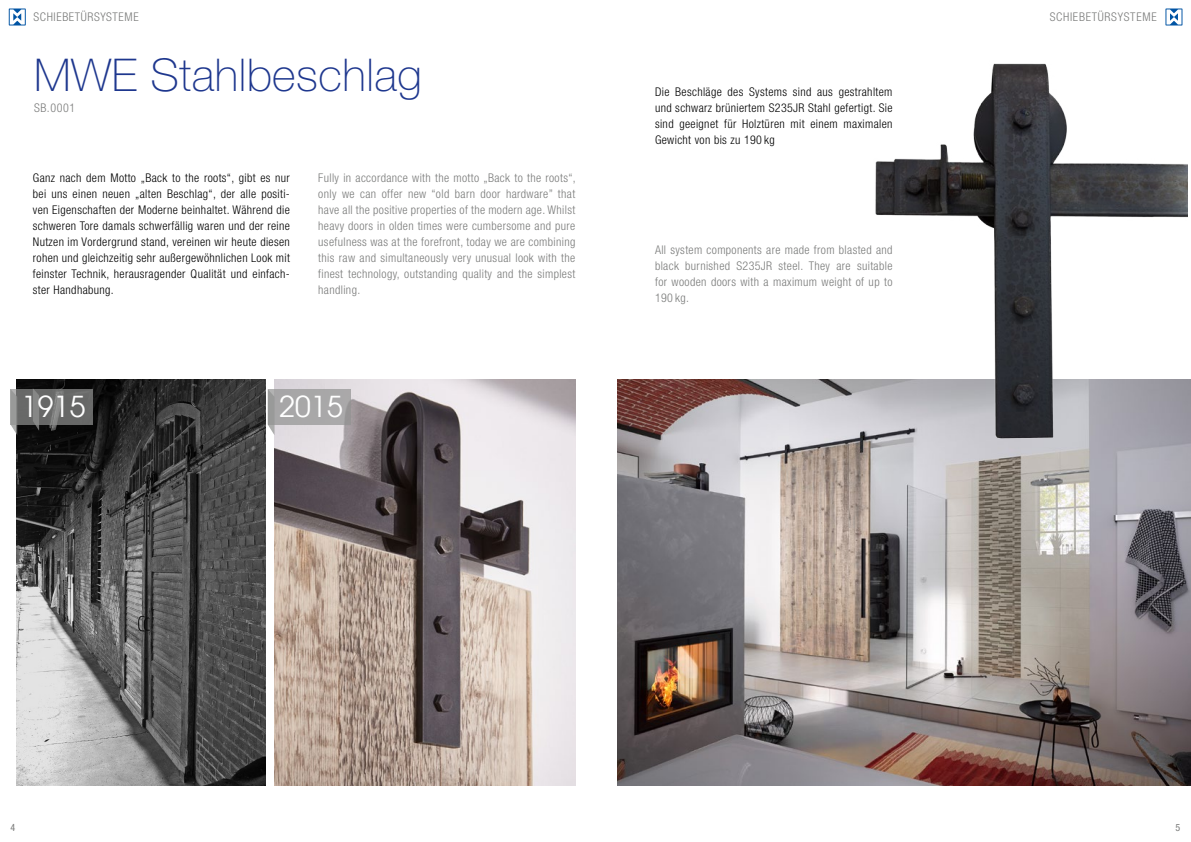
<style>
.page{position:relative;width:1191px;height:842px;background:#fff}
.page>*{position:absolute;margin:0;border:0;box-sizing:border-box;transform-origin:0 0}
.t1{font:100 45.2px "Helvetica Neue";letter-spacing:.01em;color:#1e378e}
.t2{font:28.3px "Avant Garde";letter-spacing:.01em;color:#fff}
.t3{font:300 condensed 12px/16px "Helvetica Neue";letter-spacing:.03em;color:#000;text-align:justify}
.t4{font:300 condensed 12px/16px "Helvetica Neue";letter-spacing:.03em;color:#7a7b7a;text-align:justify}
.t5{font:300 condensed 12px "Helvetica Neue";letter-spacing:.05em;color:#7a7b7a}
.t6{font:300 condensed 12px "Helvetica Neue";letter-spacing:.06em;color:#7a7b7a}
.t7{font:condensed 10px "Helvetica Neue";color:#7a7b7a}
</style>
<div class="page">
<img style="left:274px;top:379px;width:301px;height:406px">
<img style="left:618px;top:379px;width:573px;height:406px">
<img style="left:16px;top:379px;width:249px;height:406px">
<svg style="left:33px;top:388px;width:6px;height:43px"></svg>
<svg style="left:268px;top:424px;width:6px;height:10px"></svg>
<svg style="left:17px;top:389px;width:76px;height:35px;background:#6d6d6d"></svg>
<div style="left:268px;top:389px;width:82px;height:35px;background:linear-gradient(to right,#a5a4a5,#a9a8a8)"></div>
<img style="left:838px;top:63px;width:349px;height:404px">
<svg style="left:10px;top:389px;width:7px;height:46px"></svg>
<svg style="left:9px;top:9px;width:17px;height:17px"></svg>
<svg style="left:10px;top:9px;width:15px;height:16px"></svg>
<svg style="left:1165px;top:9px;width:17px;height:17px"></svg>
<svg style="left:1166px;top:9px;width:15px;height:16px"></svg>
<p class="t5" style="left:34px;top:10px;width:107px">SCHIEBETÜRSYSTEME</p>
<p class="t6" style="left:1049px;top:10px;width:108px">SCHIEBETÜRSYSTEME</p>
<h1 class="t1" style="left:34px;top:49px;width:389px">MWE Stahlbeschlag</h1>
<p class="t4" style="left:34px;top:99px;width:43px">SB.0001</p>
<p class="t3" style="left:33px;top:170px;width:259px">Ganz nach dem Motto „Back to the roots“, gibt es nur bei uns einen neuen „alten Beschlag“, der alle positi&shy;ven Eigenschaften der Moderne beinhaltet. Während die schweren Tore damals schwerfällig waren und der reine Nutzen im Vordergrund stand, vereinen wir heute diesen rohen und gleichzeitig sehr außergewöhnlichen Look mit feinster Technik, herausragender Qualität und einfach&shy;ster Handhabung.</p>
<p class="t4" style="left:318px;top:170px;width:259px">Fully in accordance with the motto „Back to the roots“, only we can offer new “old barn door hardware” that have all the positive properties of the modern age. Whilst heavy doors in olden times were cumbersome and pure usefulness was at the forefront, today we are combining this raw and simultaneously very unusual look with the finest technology, outstanding quality and the simplest handling.</p>
<h2 class="t2" style="left:22px;top:389px;width:65px">1915</h2>
<h2 class="t2" style="left:279px;top:389px;width:65px">2015</h2>
<p class="t3" style="left:655px;top:83px;width:239px">Die Beschläge des Systems sind aus gestrahltem und schwarz brüniertem S235JR Stahl gefertigt. Sie sind geeignet für Holztüren mit einem maximalen Gewicht von bis zu 190 kg</p>
<p class="t4" style="left:655px;top:241px;width:239px">All system components are made from blasted and black burnished S235JR steel. They are suitable for wooden doors with a maximum weight of up to 190 kg.</p>
<p class="t7" style="left:11px;top:821px;width:6px">4</p>
<p class="t7" style="left:1175px;top:821px;width:6px">5</p>
</div>
